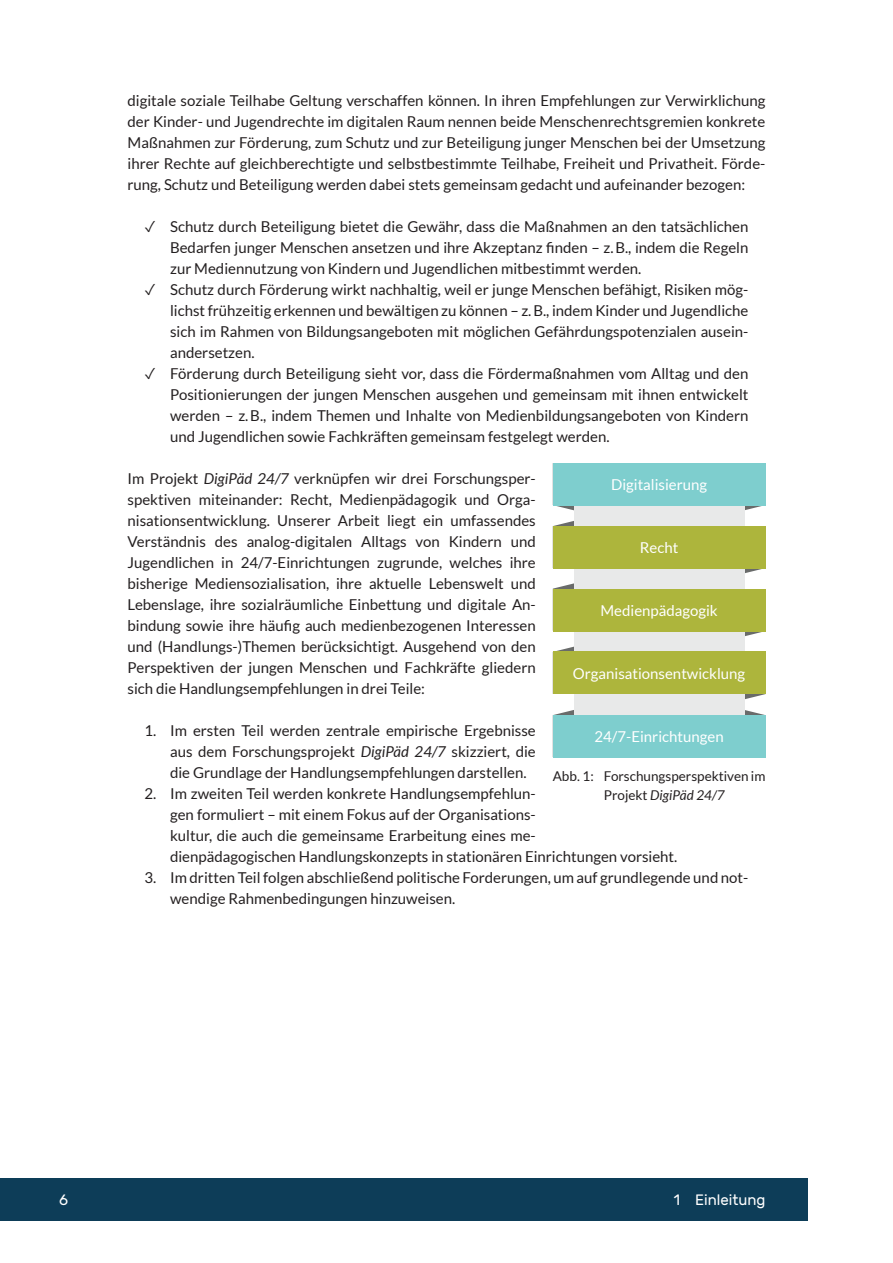
<style>
.page{position:relative;width:893px;height:1263px;background:#fff}
.page>*{position:absolute;margin:0;border:0;box-sizing:border-box;transform-origin:0 0}
.Listenabsatz{font:15px/21px "Lato";color:#231f20;text-align:justify}
.Abbildung{font:15px "Lato";color:#fff}
.t1{font:15px "Rubik";color:#fff}
.Beschriftung__Abbild{font:13.5px/18.9px "Lato";color:#231f20}
.s1{font-style:italic}
</style>
<div class="page">
<div style="left:0;top:1178px;width:808px;height:42px;background:#0d3d58"></div>
<svg style="left:554px;top:710px;width:211px;height:5px"></svg>
<svg style="left:553px;top:521px;width:212px;height:52px"></svg>
<svg style="left:553px;top:583px;width:212px;height:53px"></svg>
<svg style="left:553px;top:647px;width:212px;height:52px"></svg>
<svg style="left:553px;top:505px;width:212px;height:5px"></svg>
<div style="left:574px;top:463px;width:170px;height:294px;background:#e8e9e9"></div>
<div style="left:553px;top:463px;width:212px;height:42px;background:#7ecece"></div>
<div style="left:553px;top:526px;width:212px;height:42px;background:#adb53c"></div>
<div style="left:553px;top:589px;width:212px;height:42px;background:#adb53c"></div>
<div style="left:553px;top:652px;width:212px;height:42px;background:#adb53c"></div>
<div style="left:553px;top:715px;width:212px;height:42px;background:#7ecece"></div>
<p class="Listenabsatz" style="left:128px;top:90px;width:639px">digitale soziale Teilhabe Geltung verschaffen können. In ihren Empfehlungen zur Verwirklichung der Kinder- und Jugendrechte im digitalen Raum nennen beide Menschenrechtsgremien konkrete Maßnahmen zur Förderung, zum Schutz und zur Beteiligung junger Menschen bei der Umsetzung ihrer Rechte auf gleichberechtigte und selbstbestimmte Teilhabe, Freiheit und Privatheit. Förde&shy;rung, Schutz und Beteiligung werden dabei stets gemeinsam gedacht und aufeinander bezogen:</p>
<p class="Listenabsatz" style="left:170px;top:216px;width:580px;text-indent:-26px">✓ Schutz durch Beteiligung bietet die Gewähr, dass die Maßnahmen an den tatsächlichen Bedarfen junger Menschen ansetzen und ihre Akzeptanz finden – z.B., indem die Regeln zur Mediennutzung von Kindern und Jugendlichen mitbestimmt werden.</p>
<p class="Listenabsatz" style="left:170px;top:279px;width:580px;text-indent:-26px">✓ Schutz durch Förderung wirkt nachhaltig, weil er junge Menschen befähigt, Risiken mög&shy;lichst frühzeitig erkennen und bewältigen zu können – z.B., indem Kinder und Jugendliche sich im Rahmen von Bildungsangeboten mit möglichen Gefährdungspotenzialen ausein&shy;andersetzen.</p>
<p class="Listenabsatz" style="left:170px;top:363px;width:580px;text-indent:-26px">✓ Förderung durch Beteiligung sieht vor, dass die Fördermaßnahmen vom Alltag und den Positionierungen der jungen Menschen ausgehen und gemeinsam mit ihnen entwickelt werden – z.B., indem Themen und Inhalte von Medienbildungsangeboten von Kindern und Jugendlichen sowie Fachkräften gemeinsam festgelegt werden.</p>
<p class="Listenabsatz" style="left:128px;top:468px;width:410px">Im Projekt <span class="s1">DigiPäd 24/7</span> verknüpfen wir drei Forschungsper&shy;spektiven miteinander: Recht, Medienpädagogik und Orga&shy;nisationsentwicklung. Unserer Arbeit liegt ein umfassendes Verständnis des analog-digitalen Alltags von Kindern und Jugendlichen in 24/7-Einrichtungen zugrunde, welches ihre bisherige Mediensozialisation, ihre aktuelle Lebenswelt und Lebenslage, ihre sozialräumliche Einbettung und digitale An&shy;bindung sowie ihre häufig auch medienbezogenen Interessen und (Handlungs-)Themen berücksichtigt. Ausgehend von den Perspektiven der jungen Menschen und Fachkräfte gliedern sich die Handlungsempfehlungen in drei Teile:</p>
<p class="Listenabsatz" style="left:170px;top:720px;width:367px;text-indent:-26px">1. Im ersten Teil werden zentrale empirische Ergebnisse aus dem Forschungsprojekt <span class="s1">DigiPäd 24/7</span> skizziert, die die Grundlage der Handlungsempfehlungen darstellen.</p>
<p class="Listenabsatz" style="left:170px;top:783px;width:509px;text-align:left;text-indent:-26px">2. Im zweiten Teil werden konkrete Handlungsempfehlun-<br>gen formuliert – mit einem Fokus auf der Organisations-<br>kultur, die auch die gemeinsame Erarbeitung eines me-<br>dienpädagogischen Handlungskonzepts in stationären Einrichtungen vorsieht.</p>
<p class="Listenabsatz" style="left:170px;top:867px;width:580px;text-indent:-26px">3. Im dritten Teil folgen abschließend politische Forderungen, um auf grundlegende und not&shy;wendige Rahmenbedingungen hinzuweisen.</p>
<p class="Abbildung" style="left:611px;top:476px;width:98px">Digitalisierung</p>
<p class="Abbildung" style="left:640px;top:539px;width:40px">Recht</p>
<p class="Abbildung" style="left:600px;top:602px;width:119px">Medienpädagogik</p>
<p class="Abbildung" style="left:573px;top:665px;width:174px">Organisationsentwicklung</p>
<p class="Abbildung" style="left:594px;top:728px;width:131px">24/7-Einrichtungen</p>
<p class="Beschriftung__Abbild" style="left:604px;top:767px;width:163px;text-indent:-51px">Abb. 1: Forschungsperspektiven im<br>Projekt <span class="s1">DigiPäd 24/7</span></p>
<p class="t1" style="left:59px;top:1191px;width:10px">6</p>
<p class="t1" style="left:674px;top:1191px;width:93px">1 Einleitung</p>
</div>
